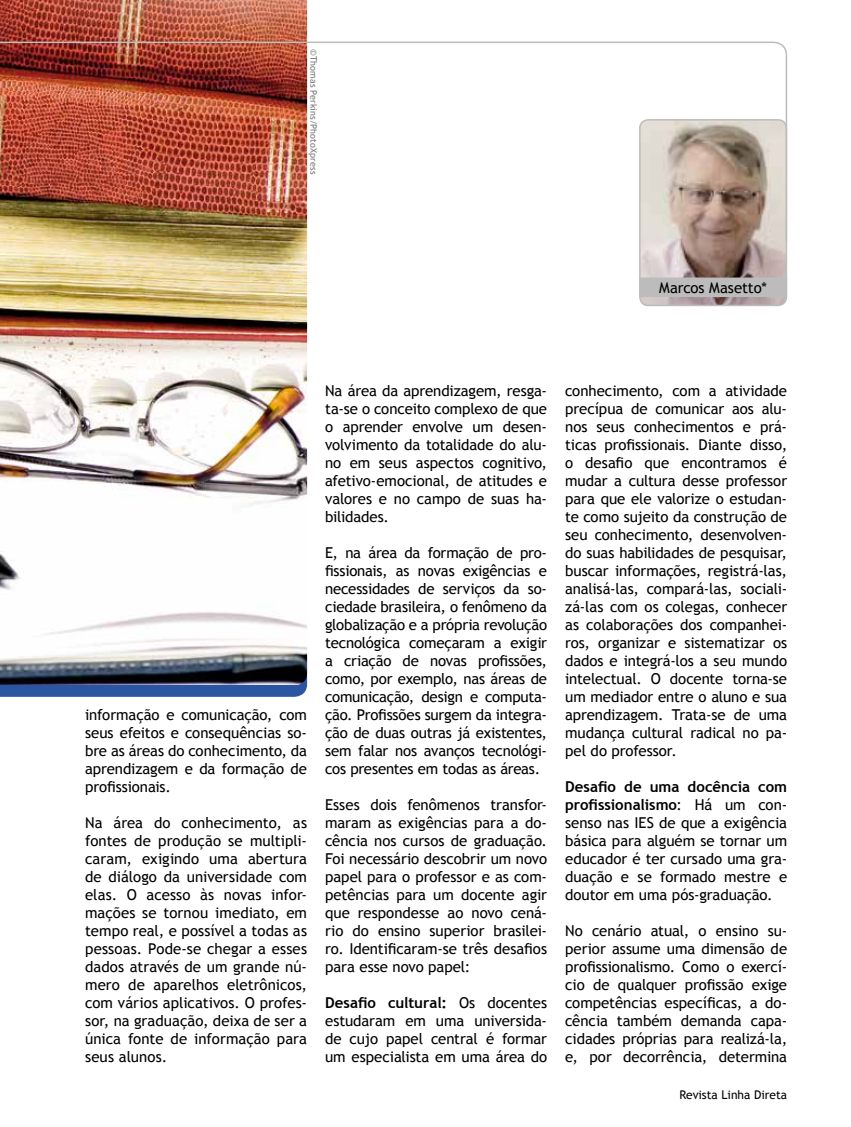
<style>
.page{position:relative;width:851px;height:1127px;background:#fff}
.page>*{position:absolute;margin:0;border:0;box-sizing:border-box;transform-origin:0 0}
.t1{font:15px/18px "Trebuchet MS";letter-spacing:-.005em;color:#000;text-align:justify}
.t2{font:12px "Trebuchet MS";color:#000}
.t3{font:9px "Trebuchet MS";letter-spacing:.015em;color:#777}
.s1{font-weight:700}
</style>
<div class="page">
<svg style="left:0;top:685px;width:307px;height:12px;background:#2e58a3"></svg>
<img style="left:0;top:0;width:307px;height:685px">
<img style="left:639px;top:243px;width:147px;height:62px">
<div style="left:639px;top:119px;width:148px;height:187px;border:2px solid #bcbcbc;border-radius:9px"></div>
<div style="left:639px;top:278px;width:147px;height:18px;background:#bcbcbc"></div>
<div style="left:639px;top:277px;width:148px;height:20px;border:1px solid #bcbcbc"></div>
<img style="left:0;top:41px;width:787px;height:202px">
<p class="t3" style="left:319px;top:49px;width:126px;rotate:90deg">©Thomas Perkins/PhotoXpress</p>
<p class="t1" style="left:659px;top:279px;width:109px">Marcos Masetto*</p>
<p class="t1" style="left:85px;top:706px;width:223px">informação e comunicação, com seus efeitos e consequências so&shy;bre as áreas do conhecimento, da aprendizagem e da formação de profissionais.</p>
<p class="t1" style="left:85px;top:814px;width:223px">Na área do conhecimento, as fontes de produção se multipli&shy;caram, exigindo uma abertura de diálogo da universidade com elas. O acesso às novas infor&shy;mações se tornou imediato, em tempo real, e possível a todas as pessoas. Pode-se chegar a esses dados através de um grande nú&shy;mero de aparelhos eletrônicos, com vários aplicativos. O profes&shy;sor, na graduação, deixa de ser a única fonte de informação para seus alunos.</p>
<p class="t1" style="left:325px;top:382px;width:223px">Na área da aprendizagem, resga&shy;ta-se o conceito complexo de que o aprender envolve um desen&shy;volvimento da totalidade do alu&shy;no em seus aspectos cognitivo, afetivo-emocional, de atitudes e valores e no campo de suas ha&shy;bilidades.</p>
<p class="t1" style="left:325px;top:544px;width:223px">E, na área da formação de pro&shy;fissionais, as novas exigências e necessidades de serviços da so&shy;ciedade brasileira, o fenômeno da globalização e a própria revolução tecnológica começaram a exigir a criação de novas profissões, como, por exemplo, nas áreas de comunicação, design e computa&shy;ção. Profissões surgem da integra&shy;ção de duas outras já existentes, sem falar nos avanços tecnológi&shy;cos presentes em todas as áreas.</p>
<p class="t1" style="left:325px;top:796px;width:223px">Esses dois fenômenos transfor&shy;maram as exigências para a do&shy;cência nos cursos de graduação.<br>Foi necessário descobrir um novo papel para o professor e as com&shy;petências para um docente agir que respondesse ao novo cená&shy;rio do ensino superior brasilei&shy;ro. Identificaram-se três desafios para esse novo papel:</p>
<p class="t1" style="left:325px;top:994px;width:223px"><span class="s1">Desafio cultural:</span> Os docentes estudaram em uma universida&shy;de cujo papel central é formar um especialista em uma área do</p>
<p class="t1" style="left:565px;top:382px;width:223px">conhecimento, com a atividade precípua de comunicar aos alu&shy;nos seus conhecimentos e prá&shy;ticas profissionais. Diante disso, o desafio que encontramos é mudar a cultura desse professor para que ele valorize o estudan&shy;te como sujeito da construção de seu conhecimento, desenvolven&shy;do suas habilidades de pesquisar, buscar informações, registrá-las, analisá-las, compará-las, sociali&shy;zá-las com os colegas, conhecer as colaborações dos companhei&shy;ros, organizar e sistematizar os dados e integrá-los a seu mundo intelectual. O docente torna-se um mediador entre o aluno e sua aprendizagem. Trata-se de uma mudança cultural radical no pa&shy;pel do professor.</p>
<p class="t1" style="left:565px;top:778px;width:223px"><span class="s1">Desafio de uma docência com profissionalismo</span>: Há um con&shy;senso nas IES de que a exigência básica para alguém se tornar um educador é ter cursado uma gra&shy;duação e se formado mestre e doutor em uma pós-graduação.</p>
<p class="t1" style="left:565px;top:922px;width:223px">No cenário atual, o ensino su&shy;perior assume uma dimensão de profissionalismo. Como o exercí&shy;cio de qualquer profissão exige competências específicas, a do&shy;cência também demanda capa&shy;cidades próprias para realizá-la, e, por decorrência, determina</p>
<p class="t2" style="left:679px;top:1088px;width:109px">Revista Linha Direta</p>
</div>
